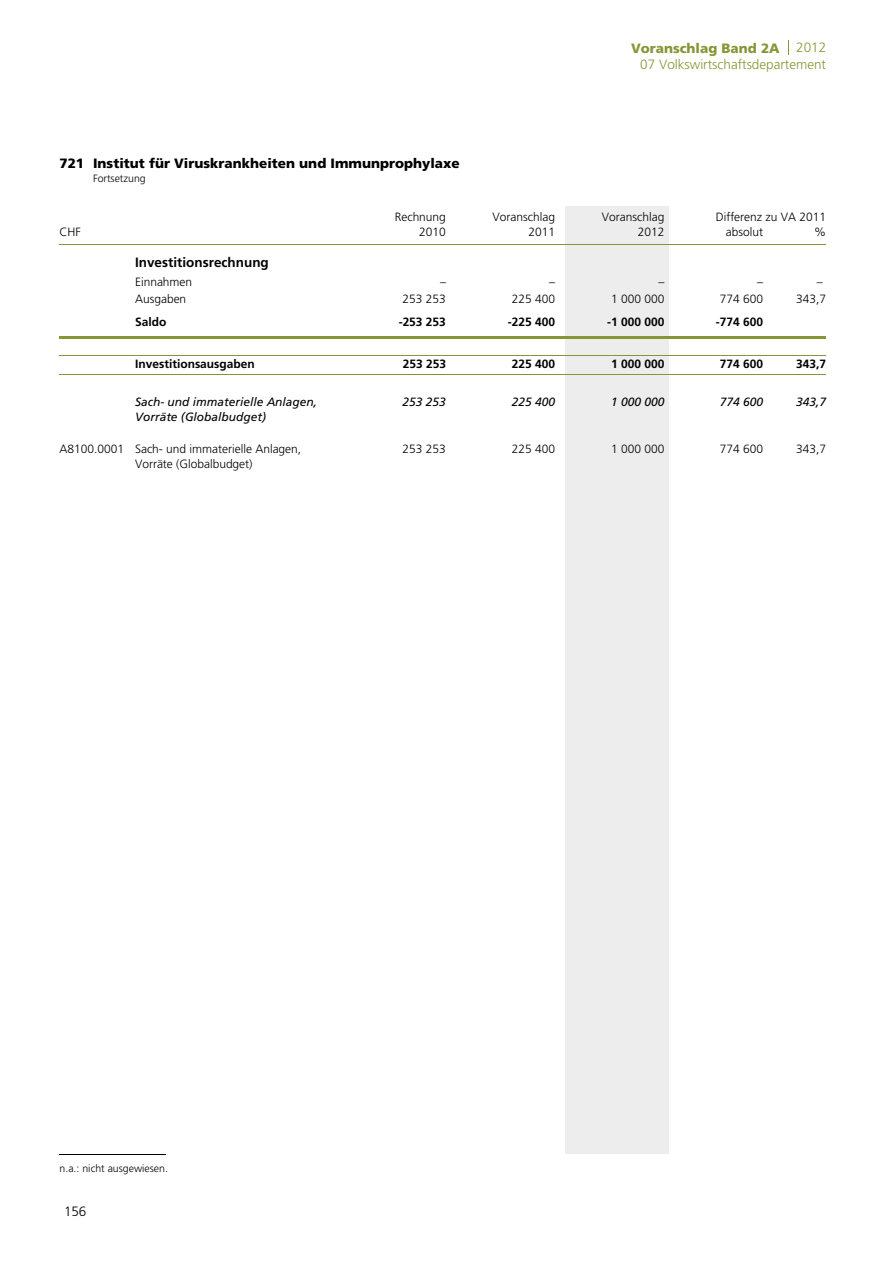
<style>
.page{position:relative;width:893px;height:1263px;background:#fff}
.page>*{position:absolute;margin:0;border:0;box-sizing:border-box;transform-origin:0 0}
.t1{font:300 13.5px/16px "Frutiger";color:#859635;text-align:right}
.t2{font:900 13.5px "Frutiger";color:#000}
.t3{font:700 13.5px "Frutiger";color:#000}
.t4{font:300 13.5px "Frutiger LT Std";color:#000}
.t5{font:300 12px/14.7px "Frutiger";color:#000}
.t6{font:700 12px "Frutiger";color:#000}
.t7{font:italic 12px/15px "Frutiger";color:#000}
.t8{font:300 10.5px "Frutiger";color:#000}
.s1{font-weight:900}
</style>
<div class="page">
<div style="left:566px;top:206px;width:102px;height:948px;background:#ededee"></div>
<svg style="left:788px;top:40px;width:1px;height:15px"></svg>
<hr style="left:59px;top:244px;width:767px;height:1px;background:#859635">
<hr style="left:59px;top:336px;width:767px;height:2px;background:#859635">
<hr style="left:59px;top:355px;width:767px;height:1px;background:#859635">
<hr style="left:59px;top:374px;width:767px;height:1px;background:#859635">
<hr style="left:59px;top:1154px;width:107px;height:1px;background:#000">
<p class="t2" style="left:59px;top:158px;width:402px">721 Institut für Viruskrankheiten und Immunprophylaxe</p>
<p class="t8" style="left:93px;top:174px;width:54px">Fortsetzung</p>
<p class="t5" style="left:59px;top:225px;width:23px">CHF</p>
<p class="t5" style="left:395px;top:211px;width:53px;text-align:right">Rechnung<br>2010</p>
<p class="t5" style="left:493px;top:211px;width:64px;text-align:right">Voranschlag<br>2011</p>
<p class="t3" style="left:135px;top:257px;width:135px">Investitionsrechnung</p>
<p class="t5" style="left:135px;top:276px;width:59px">Einnahmen</p>
<p class="t5" style="left:440px;top:275px;width:7px">–</p>
<p class="t5" style="left:549px;top:275px;width:7px">–</p>
<p class="t1" style="left:631px;top:41px;width:196px"><span class="s1">Voranschlag Band 2A</span> 2012<br>07 Volkswirtschaftsdepartement</p>
<p class="t5" style="left:602px;top:211px;width:64px">Voranschlag</p>
<p class="t5" style="left:638px;top:225px;width:28px">2012</p>
<p class="t5" style="left:726px;top:211px;width:102px;text-indent:-10px">Differenz zu VA 2011 absolut</p>
<p class="t5" style="left:814px;top:225px;width:13px">%</p>
<p class="t5" style="left:658px;top:276px;width:7px">–</p>
<p class="t5" style="left:757px;top:276px;width:7px">–</p>
<p class="t5" style="left:817px;top:276px;width:7px">–</p>
<p class="t5" style="left:135px;top:292px;width:53px">Ausgaben</p>
<p class="t5" style="left:403px;top:292px;width:45px">253 253</p>
<p class="t5" style="left:720px;top:292px;width:45px">774 600</p>
<p class="t5" style="left:512px;top:292px;width:45px">225 400</p>
<p class="t5" style="left:611px;top:292px;width:55px">1 000 000</p>
<p class="t5" style="left:796px;top:292px;width:31px">343,7</p>
<p class="t6" style="left:135px;top:317px;width:33px">Saldo</p>
<p class="t6" style="left:399px;top:317px;width:49px">-253 253</p>
<p class="t6" style="left:508px;top:317px;width:49px">-225 400</p>
<p class="t6" style="left:716px;top:317px;width:49px">-774 600</p>
<p class="t6" style="left:607px;top:317px;width:59px">-1 000 000</p>
<p class="t6" style="left:135px;top:359px;width:121px">Investitionsausgaben</p>
<p class="t6" style="left:403px;top:359px;width:45px">253 253</p>
<p class="t6" style="left:512px;top:359px;width:45px">225 400</p>
<p class="t6" style="left:611px;top:359px;width:55px">1 000 000</p>
<p class="t6" style="left:720px;top:359px;width:45px">774 600</p>
<p class="t6" style="left:796px;top:359px;width:31px">343,7</p>
<p class="t7" style="left:135px;top:395px;width:184px">Sach- und immaterielle Anlagen,<br>Vorräte (Globalbudget)</p>
<p class="t7" style="left:403px;top:395px;width:45px">253 253</p>
<p class="t7" style="left:720px;top:395px;width:45px">774 600</p>
<p class="t7" style="left:796px;top:395px;width:31px">343,7</p>
<p class="t7" style="left:512px;top:395px;width:45px">225 400</p>
<p class="t7" style="left:611px;top:395px;width:55px">1 000 000</p>
<p class="t5" style="left:135px;top:442px;width:168px;text-indent:-76px">A8100.0001 Sach- und immaterielle Anlagen,<br>Vorräte (Globalbudget)</p>
<p class="t5" style="left:403px;top:442px;width:45px">253 253</p>
<p class="t5" style="left:720px;top:442px;width:45px">774 600</p>
<p class="t5" style="left:796px;top:442px;width:31px">343,7</p>
<p class="t5" style="left:512px;top:442px;width:45px">225 400</p>
<p class="t5" style="left:611px;top:442px;width:55px">1 000 000</p>
<p class="t8" style="left:60px;top:1164px;width:110px">n.a.: nicht ausgewiesen.</p>
<p class="t4" style="left:64px;top:1206px;width:24px">156</p>
</div>
